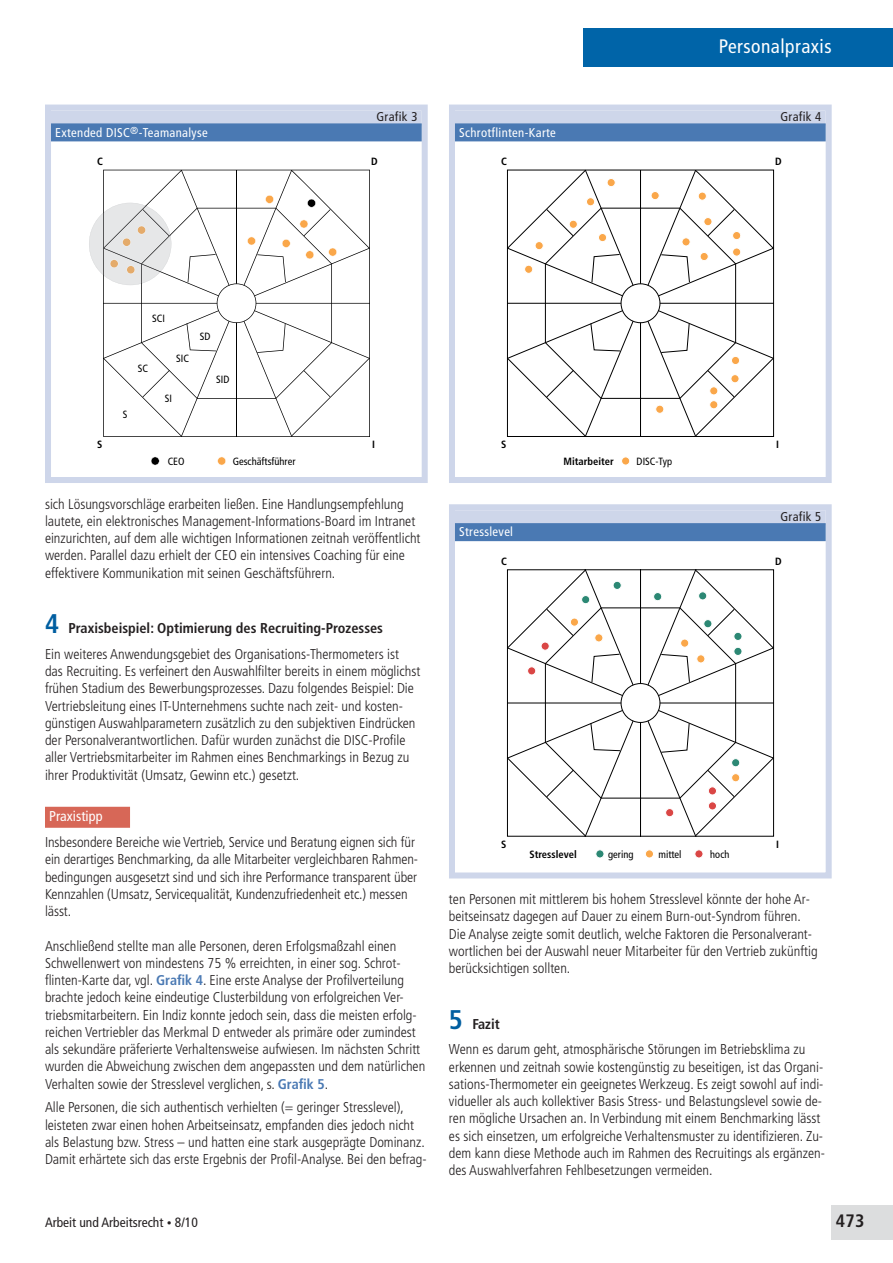
<style>
.page{position:relative;width:893px;height:1263px;background:#fff}
.page>*{position:absolute;margin:0;border:0;box-sizing:border-box;transform-origin:0 0}
.t1{font:condensed 19.5px "Frutiger LT Std";letter-spacing:.025em;color:#fff}
.t2{font:700 condensed 18px "Frutiger LT Std";color:#231f20}
.t3{font:300 condensed 14.25px/17.2px "Frutiger LT Std";color:#231f20}
.t4{font:condensed 14.25px "Frutiger LT Std";color:#fff}
.t5{font:condensed 13.5px "Frutiger LT Std";color:#231f20}
.t6{font:condensed 12.75px "Frutiger LT Std";letter-spacing:.025em;color:#fff}
.t7{font:condensed 12.75px "Frutiger LT Std";letter-spacing:.025em;color:#231f20}
.t8{font:condensed 10.5px "Frutiger LT Std";color:#000}
.t9{font:700 condensed 10.5px "Frutiger LT Std";color:#000}
.s1{font-weight:700;font-size:27px;color:#005ea0}
.s2{font-weight:700}
.s3{font-weight:700;font-size:14.1px;color:#4a79b3}
.s4{font-weight:900;font-stretch:normal}
</style>
<div class="page">
<div style="left:584px;top:28px;width:309px;height:38px;background:#0064a8"></div>
<div style="left:832px;top:1206px;width:61px;height:34px;background:#dcddde"></div>
<div style="left:45px;top:807px;width:85px;height:21px;background:#d76757"></div>
<div style="left:45px;top:105px;width:383px;height:378px;border:6px solid #ced6ea"></div>
<div style="left:51px;top:111px;width:371px;height:15px;background:#ced6ea"></div>
<div style="left:51px;top:123px;width:371px;height:18px;background:#4a79b3"></div>
<svg style="left:151px;top:457px;width:8px;height:8px"></svg>
<svg style="left:217px;top:457px;width:9px;height:8px"></svg>
<svg style="left:89px;top:170px;width:281px;height:266px"></svg>
<div style="left:449px;top:105px;width:383px;height:378px;border:6px solid #ced6ea"></div>
<div style="left:455px;top:111px;width:371px;height:15px;background:#ced6ea"></div>
<div style="left:455px;top:123px;width:371px;height:18px;background:#4a79b3"></div>
<div style="left:622px;top:457px;width:8px;height:8px;background:#faa74a;border-radius:50%"></div>
<div style="left:621px;top:457px;width:9px;height:8px;border:1px solid #fff;border-radius:50%"></div>
<svg style="left:506px;top:169px;width:268px;height:268px"></svg>
<div style="left:449px;top:504px;width:383px;height:374px;border:6px solid #ced6ea"></div>
<div style="left:455px;top:510px;width:371px;height:15px;background:#ced6ea"></div>
<div style="left:455px;top:523px;width:371px;height:18px;background:#4a79b3"></div>
<div style="left:596px;top:850px;width:8px;height:8px;background:#2c8874;border-radius:50%"></div>
<div style="left:596px;top:849px;width:8px;height:9px;border:1px solid #fff;border-radius:50%"></div>
<div style="left:645px;top:850px;width:8px;height:8px;background:#faa74a;border-radius:50%"></div>
<div style="left:645px;top:849px;width:9px;height:9px;border:1px solid #fff;border-radius:50%"></div>
<div style="left:695px;top:850px;width:8px;height:8px;background:#da4645;border-radius:50%"></div>
<div style="left:695px;top:849px;width:8px;height:9px;border:1px solid #fff;border-radius:50%"></div>
<svg style="left:506px;top:569px;width:268px;height:268px"></svg>
<p class="t6" style="left:55px;top:127px;width:154px">Extended DISC<sup>®</sup>-Teamanalyse</p>
<p class="t9" style="left:97px;top:155px;width:7px">C</p>
<p class="t7" style="left:376px;top:111px;width:42px">Grafik 3</p>
<p class="t9" style="left:371px;top:155px;width:8px">D</p>
<p class="t6" style="left:459px;top:127px;width:98px">Schrotflinten-Karte</p>
<p class="t9" style="left:501px;top:155px;width:7px">C</p>
<h1 class="t1" style="left:719px;top:39px;width:114px">Personalpraxis</h1>
<p class="t7" style="left:780px;top:111px;width:42px">Grafik 4</p>
<p class="t9" style="left:775px;top:155px;width:8px">D</p>
<p class="t8" style="left:152px;top:313px;width:14px">SCI</p>
<p class="t8" style="left:138px;top:363px;width:12px">SC</p>
<p class="t8" style="left:123px;top:408px;width:6px">S</p>
<p class="t8" style="left:176px;top:352px;width:14px">SIC</p>
<p class="t8" style="left:165px;top:392px;width:9px">SI</p>
<p class="t8" style="left:200px;top:330px;width:12px">SD</p>
<p class="t8" style="left:216px;top:373px;width:15px">SID</p>
<p class="t9" style="left:97px;top:439px;width:7px">S</p>
<p class="t9" style="left:372px;top:439px;width:4px">I</p>
<p class="t8" style="left:168px;top:455px;width:18px">CEO</p>
<p class="t8" style="left:233px;top:455px;width:64px">Geschäftsführer</p>
<p class="t3" style="left:45px;top:496px;width:377px">sich Lösungsvorschläge erarbeiten ließen. Eine Handlungsempfehlung lautete, ein elektronisches Management-Informations-Board im Intranet einzurichten, auf dem alle wichtigen Informationen zeitnah veröffentlicht werden. Parallel dazu erhielt der CEO ein intensives Coaching für eine effektivere Kommunikation mit seinen Geschäftsführern.</p>
<p class="t3" style="left:45px;top:616px;width:355px;line-height:25.8px"><span class="s1">4</span> <span class="s2">Praxisbeispiel: Optimierung des Recruiting-Prozesses<br></span>Ein weiteres Anwendungsgebiet des Organisations-Thermometers ist</p>
<p class="t3" style="left:45px;top:664px;width:377px">das Recruiting. Es verfeinert den Auswahlfilter bereits in einem möglichst frühen Stadium des Bewerbungsprozesses. Dazu folgendes Beispiel: Die Vertriebsleitung eines IT-Unternehmens suchte nach zeit- und kosten&shy;günstigen Auswahlparametern zusätzlich zu den subjektiven Eindrücken der Personalverantwortlichen. Dafür wurden zunächst die DISC-Profile aller Vertriebsmitarbeiter im Rahmen eines Benchmarkings in Bezug zu ihrer Produktivität (Umsatz, Gewinn etc.) gesetzt.</p>
<p class="t4" style="left:49px;top:810px;width:55px">Praxistipp</p>
<p class="t3" style="left:45px;top:835px;width:375px">Insbesondere Bereiche wie Vertrieb, Service und Beratung eignen sich für ein derartiges Benchmarking, da alle Mitarbeiter vergleichbaren Rahmen&shy;bedingungen ausgesetzt sind und sich ihre Performance transparent über Kennzahlen (Umsatz, Servicequalität, Kundenzufriedenheit etc.) messen lässt.</p>
<p class="t3" style="left:45px;top:938px;width:382px">Anschließend stellte man alle Personen, deren Erfolgsmaßzahl einen Schwellenwert von mindestens 75 % erreichten, in einer sog. Schrot&shy;flinten-Karte dar, vgl. <span class="s3">Grafik 4</span>. Eine erste Analyse der Profilverteilung brachte jedoch keine eindeutige Clusterbildung von erfolgreichen Ver&shy;triebsmitarbeitern. Ein Indiz konnte jedoch sein, dass die meisten erfolg&shy;reichen Vertriebler das Merkmal D entweder als primäre oder zumindest als sekundäre präferierte Verhaltensweise aufwiesen. Im nächsten Schritt wurden die Abweichung zwischen dem angepassten und dem natürlichen Verhalten sowie der Stresslevel verglichen, s. <span class="s3">Grafik 5</span>.</p>
<p class="t3" style="left:45px;top:1100px;width:383px">Alle Personen, die sich authentisch verhielten (= geringer Stresslevel), leisteten zwar einen hohen Arbeitseinsatz, empfanden dies jedoch nicht als Belastung bzw. Stress – und hatten eine stark ausgeprägte Dominanz.<br>Damit erhärtete sich das erste Ergebnis der Profil-Analyse. Bei den befrag-</p>
<p class="t9" style="left:501px;top:439px;width:7px">S</p>
<p class="t9" style="left:776px;top:439px;width:4px">I</p>
<p class="t6" style="left:459px;top:527px;width:55px">Stresslevel</p>
<p class="t9" style="left:501px;top:555px;width:7px">C</p>
<p class="t9" style="left:563px;top:455px;width:52px">Mitarbeiter</p>
<p class="t8" style="left:637px;top:455px;width:37px">DISC-Typ</p>
<p class="t7" style="left:780px;top:511px;width:42px">Grafik 5</p>
<p class="t9" style="left:775px;top:555px;width:8px">D</p>
<p class="t9" style="left:501px;top:838px;width:7px">S</p>
<p class="t9" style="left:776px;top:838px;width:4px">I</p>
<p class="t9" style="left:529px;top:848px;width:49px">Stresslevel</p>
<p class="t8" style="left:608px;top:848px;width:27px">gering</p>
<p class="t8" style="left:658px;top:848px;width:25px">mittel</p>
<p class="t8" style="left:710px;top:848px;width:21px;rotate:-1deg">hoch</p>
<p class="t3" style="left:449px;top:892px;width:370px">ten Personen mit mittlerem bis hohem Stresslevel könnte der hohe Ar&shy;beitseinsatz dagegen auf Dauer zu einem Burn-out-Syndrom führen.<br>Die Analyse zeigte somit deutlich, welche Faktoren die Personalverant&shy;wortlichen bei der Auswahl neuer Mitarbeiter für den Vertrieb zukünftig berücksichtigen sollten.</p>
<p class="t3" style="left:449px;top:1012px;width:358px;line-height:25.8px"><span class="s1">5</span> <span class="s2">Fazit<br></span>Wenn es darum geht, atmosphärische Störungen im Betriebsklima zu</p>
<p class="t3" style="left:449px;top:1059px;width:377px">erkennen und zeitnah sowie kostengünstig zu beseitigen, ist das Organi&shy;sations-Thermometer ein geeignetes Werkzeug. Es zeigt sowohl auf indi&shy;vidueller als auch kollektiver Basis Stress- und Belastungslevel sowie de&shy;ren mögliche Ursachen an. In Verbindung mit einem Benchmarking lässt es sich einsetzen, um erfolgreiche Verhaltensmuster zu identifizieren. Zu&shy;dem kann diese Methode auch im Rahmen des Recruitings als ergänzen&shy;des Auswahlverfahren Fehlbesetzungen vermeiden.</p>
<p class="t5" style="left:45px;top:1217px;width:154px">Arbeit und Arbeitsrecht <span class="s4">∙</span> 8/10</p>
<p class="t2" style="left:836px;top:1213px;width:30px">473</p>
</div>
